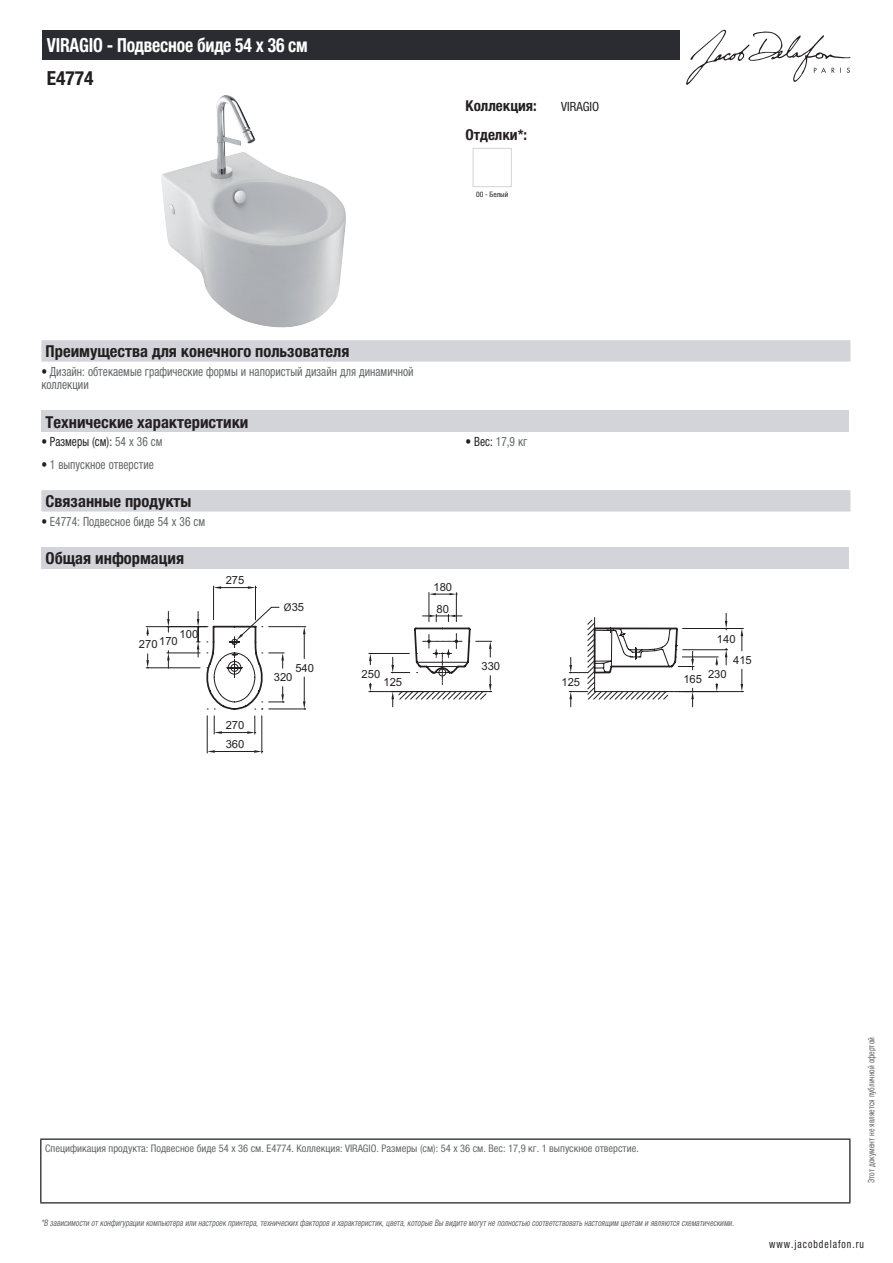
<style>
.page{position:relative;width:893px;height:1263px;background:#fff}
.page>*{position:absolute;margin:0;border:0;box-sizing:border-box;transform-origin:0 0}
.t1{font:700 condensed 19.5px "Helvetica Neue LTCYR";letter-spacing:-.01em;color:#fff;scale:.9 1}
.t2{font:700 condensed 19.5px "Helvetica Neue LTCYR";color:#231f20}
.t3{font:700 condensed 16.5px "Helvetica Neue LTCYR";color:#231f20}
.t4{font:700 condensed 15px "Helvetica Neue LTCYR";color:#231f20}
.t5{font:condensed 12.75px/13.5px "Helvetica Neue LTCYR";color:#626568;scale:.9 1}
.t6{font:condensed 12.75px "Helvetica Neue LTCYR";color:#231f20;scale:.9 1}
.t7{font:condensed 12.75px "Helvetica Neue LTCYR";color:#231f20}
.t8{font:11.25px "Arial";color:#231f20}
.t9{font:condensed 11.25px "Helvetica Neue LTCYR";letter-spacing:.1em;color:#231f20;scale:.87 1}
.t10{font:condensed 10.5px "Helvetica Neue LTCYR";color:#626568}
.t11{font:italic condensed 9px "Helvetica Neue LTCYR";color:#626568;scale:.87 1}
.t12{font:condensed 9px "Helvetica Neue LTCYR";color:#626568;scale:.87 1}
.t13{font:condensed 7.5px "Helvetica Neue LTCYR";color:#231f20}
.s1{color:#231f20}
.s2{color:#626568}
.s3{font-family:"Myriad Pro"}
</style>
<div class="page">
<svg style="left:686px;top:30px;width:164px;height:55px"></svg>
<img style="left:161px;top:95px;width:185px;height:233px">
<div style="left:473px;top:148px;width:39px;height:39px;border:1px solid #d3d4da"></div>
<div style="left:41px;top:340px;width:809px;height:22px;background:#d3d4da"></div>
<div style="left:41px;top:411px;width:808px;height:21px;background:#d3d4da"></div>
<div style="left:41px;top:490px;width:809px;height:21px;background:#d3d4da"></div>
<div style="left:41px;top:547px;width:808px;height:21px;background:#d3d4da"></div>
<hr style="left:207px;top:716px;width:1px;height:37px;background:#231f20">
<hr style="left:261px;top:716px;width:1px;height:37px;background:#231f20">
<hr style="left:215px;top:751px;width:39px;height:1px;background:#231f20">
<svg style="left:207px;top:750px;width:8px;height:3px"></svg>
<svg style="left:254px;top:750px;width:9px;height:3px"></svg>
<hr style="left:167px;top:652px;width:33px;height:1px;background:#231f20">
<svg style="left:167px;top:651px;width:3px;height:16px"></svg>
<svg style="left:167px;top:611px;width:3px;height:21px"></svg>
<hr style="left:146px;top:626px;width:54px;height:1px;background:#231f20">
<hr style="left:146px;top:667px;width:54px;height:1px;background:#231f20">
<svg style="left:146px;top:627px;width:3px;height:8px"></svg>
<svg style="left:146px;top:654px;width:3px;height:14px"></svg>
<hr style="left:683px;top:649px;width:45px;height:1px;background:#231f20">
<svg style="left:725px;top:648px;width:2px;height:17px"></svg>
<svg style="left:725px;top:613px;width:2px;height:17px"></svg>
<hr style="left:682px;top:656px;width:36px;height:1px;background:#231f20">
<svg style="left:715px;top:657px;width:3px;height:8px"></svg>
<svg style="left:715px;top:684px;width:3px;height:7px"></svg>
<hr style="left:683px;top:628px;width:60px;height:1px;background:#231f20">
<hr style="left:683px;top:691px;width:60px;height:1px;background:#231f20">
<svg style="left:741px;top:629px;width:2px;height:22px"></svg>
<svg style="left:741px;top:669px;width:2px;height:22px"></svg>
<svg style="left:197px;top:586px;width:497px;height:148px"></svg>
<div style="left:43px;top:30px;width:637px;height:30px;background:#2a2c32"></div>
<hr style="left:40px;top:1138px;width:810px;height:2px;background:#040503">
<hr style="left:40px;top:1140px;width:1px;height:62px;background:#040503">
<hr style="left:849px;top:1140px;width:1px;height:62px;background:#040503">
<hr style="left:40px;top:1202px;width:810px;height:1px;background:#040503">
<h1 class="t1" style="left:47px;top:34px;width:292px">VIRAGIO - Подвесное биде 54 x 36 см</h1>
<h1 class="t2" style="left:47px;top:67px;width:48px">E4774</h1>
<h3 class="t4" style="left:466px;top:97px;width:73px">Коллекция:</h3>
<h3 class="t7" style="left:561px;top:99px;width:40px">VIRAGIO</h3>
<h3 class="t4" style="left:466px;top:126px;width:63px">Отделки*:</h3>
<p class="t13" style="left:476px;top:190px;width:34px">00 - Белый</p>
<h2 class="t3" style="left:46px;top:342px;width:305px">Преимущества для конечного пользователя</h2>
<h3 class="t5" style="left:41px;top:365px;width:415px"><span class="s1">•</span> Дизайн: обтекаемые графические формы и напористый дизайн для динамичной коллекции</h3>
<h2 class="t3" style="left:46px;top:413px;width:204px">Технические характеристики</h2>
<h3 class="t6" style="left:41px;top:434px;width:136px">• Размеры (см): <span class="s2">54 x 36 см</span></h3>
<h3 class="t5" style="left:466px;top:435px;width:70px"><span class="s1">• Вес:</span> 17,9 кг</h3>
<h3 class="t5" style="left:41px;top:458px;width:127px"><span class="s1">•</span> 1 выпускное отверстие</h3>
<h2 class="t3" style="left:46px;top:492px;width:147px">Связанные продукты</h2>
<h3 class="t5" style="left:41px;top:515px;width:183px"><span class="s1">•</span> E4774: Подвесное биде 54 x 36 см</h3>
<h2 class="t3" style="left:46px;top:549px;width:140px">Общая информация</h2>
<p class="t8" style="left:226px;top:573px;width:20px">275</p>
<p class="t8" style="left:433px;top:580px;width:20px">180</p>
<p class="t8" style="left:284px;top:600px;width:22px"><span class="s3">Ø</span>35</p>
<p class="t8" style="left:436px;top:601px;width:14px">80</p>
<p class="t8" style="left:180px;top:627px;width:20px">100</p>
<p class="t8" style="left:159px;top:634px;width:20px">170</p>
<p class="t8" style="left:139px;top:637px;width:20px">270</p>
<p class="t8" style="left:295px;top:660px;width:20px">540</p>
<p class="t8" style="left:274px;top:670px;width:20px">320</p>
<p class="t8" style="left:362px;top:666px;width:20px">250</p>
<p class="t8" style="left:383px;top:674px;width:20px">125</p>
<p class="t8" style="left:481px;top:659px;width:20px">330</p>
<p class="t8" style="left:717px;top:631px;width:20px">140</p>
<p class="t8" style="left:708px;top:667px;width:20px">230</p>
<p class="t8" style="left:733px;top:652px;width:20px">415</p>
<p class="t8" style="left:561px;top:674px;width:20px">125</p>
<p class="t8" style="left:683px;top:671px;width:20px">165</p>
<p class="t8" style="left:226px;top:718px;width:20px">270</p>
<p class="t8" style="left:226px;top:737px;width:20px">360</p>
<p class="t10" style="left:45px;top:1142px;width:595px">Спецификация продукта: Подвесное биде 54 x 36 см. E4774. Коллекция: VIRAGIO. Размеры (см): 54 x 36 см. Вес: 17,9 кг. 1 выпускное отверстие.</p>
<p class="t11" style="left:41px;top:1218px;width:800px">*В зависимости отконфигурации компьютера или настроек принтера,техническихфакторов и характеристик,цвета,которые Вы видите могутне полностью соответствоватьнастоящим цветам и являются схематическими.</p>
<p class="t12" style="left:866px;top:1183px;width:169px;rotate:-90deg">Этот документ не является публичной офертой</p>
<p class="t9" style="left:769px;top:1237px;width:110px">www.jacobdelafon.ru</p>
</div>
